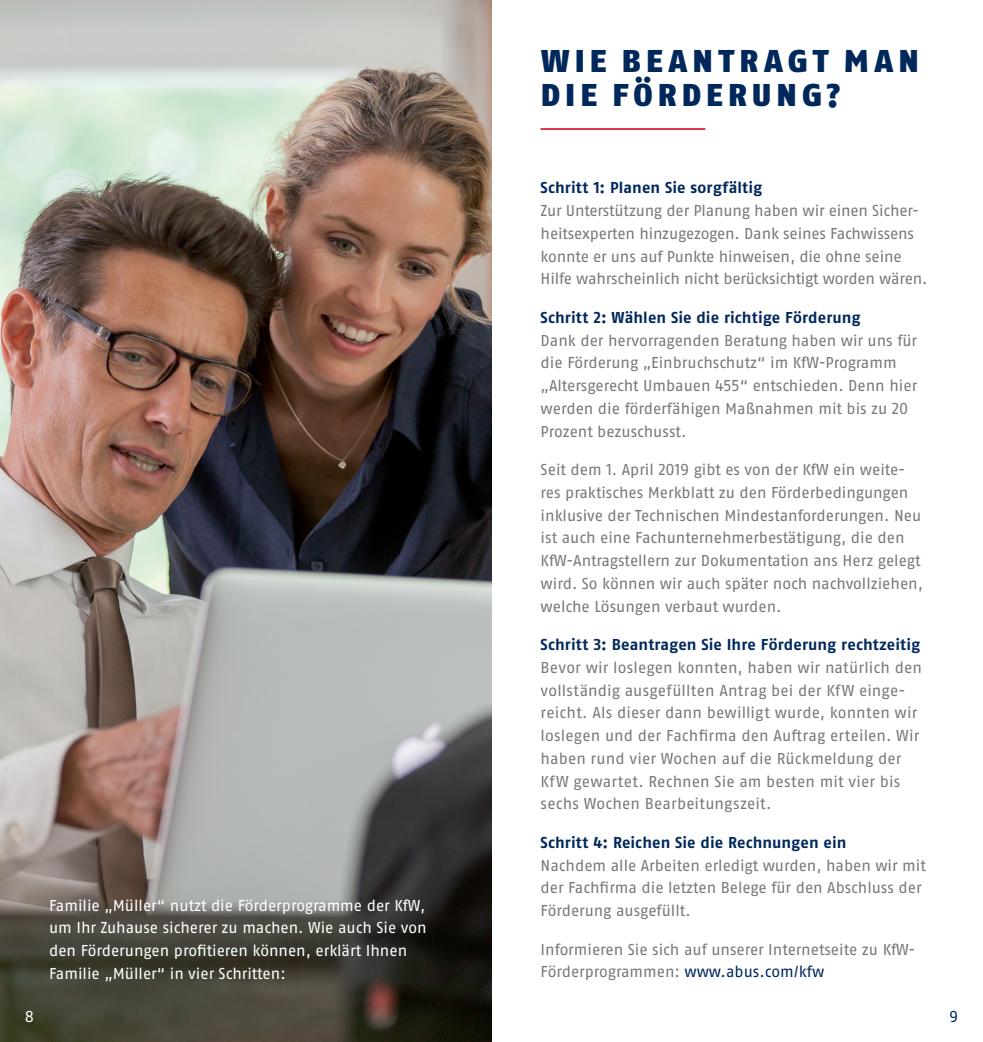
<style>
.page{position:relative;width:983px;height:1042px;background:#fff}
.page>*{position:absolute;margin:0;border:0;box-sizing:border-box;transform-origin:0 0}
.t1{font:900 31.5px/33.2px "ABUS Fago Pro";letter-spacing:.16em;color:#00285b}
.t2{font:15.75px/22.8px "ABUS Fago Pro";color:#76787b}
.t3{font:15.75px/22.8px "ABUS Fago Pro";letter-spacing:-.005em;color:#fff}
.t4{font:700 15.75px "ABUS Fago Pro";letter-spacing:.005em;color:#00285b}
.t5{font:15.75px "ABUS Fago Pro";color:#00285b}
.s1{color:#00285b}
</style>
<div class="page">
<img style="left:0;top:0;width:491px;height:1042px">
<hr style="left:540px;top:128px;width:165px;height:2px;background:#e2192b">
<p class="t3" style="left:49px;top:893px;width:379px">Familie „Müller“ nutzt die Förderprogramme der KfW, um Ihr Zuhause sicherer zu machen. Wie auch Sie von den Förderungen profitieren können, erklärt Ihnen Familie „Müller“ in vier Schritten:</p>
<h1 class="t1" style="left:540px;top:45px;width:379px">WIE BEANTRAGT MAN<br>DIE FÖRDERUNG?</h1>
<p class="t4" style="left:540px;top:178px;width:223px">Schritt 1: Planen Sie sorgfältig</p>
<p class="t2" style="left:540px;top:199px;width:388px">Zur Unterstützung der Planung haben wir einen Sicher&shy;heitsexperten hinzugezogen. Dank seines Fachwissens konnte er uns auf Punkte hinweisen, die ohne seine Hilfe wahrscheinlich nicht berücksichtigt worden wären.</p>
<p class="t4" style="left:540px;top:308px;width:321px">Schritt 2: Wählen Sie die richtige Förderung</p>
<p class="t2" style="left:540px;top:329px;width:378px">Dank der hervorragenden Beratung haben wir uns für die Förderung „Einbruchschutz“ im KfW-Programm „Altersgerecht Umbauen 455“ entschieden. Denn hier werden die förderfähigen Maßnahmen mit bis zu 20<br>Prozent bezuschusst.</p>
<p class="t2" style="left:540px;top:458px;width:383px">Seit dem 1. April 2019 gibt es von der KfW ein weite&shy;res praktisches Merkblatt zu den Förderbedingungen inklusive der Technischen Mindestanforderungen. Neu ist auch eine Fachunternehmerbestätigung, die den KfW-Antragstellern zur Dokumentation ans Herz gelegt wird. So können wir auch später noch nachvollziehen, welche Lösungen verbaut wurden.</p>
<p class="t4" style="left:540px;top:635px;width:381px">Schritt 3: Beantragen Sie Ihre Förderung rechtzeitig</p>
<p class="t2" style="left:540px;top:656px;width:383px">Bevor wir loslegen konnten, haben wir natürlich den vollständig ausgefüllten Antrag bei der KfW einge&shy;reicht. Als dieser dann bewilligt wurde, konnten wir loslegen und der Fachfirma den Auftrag erteilen. Wir haben rund vier Wochen auf die Rückmeldung der KfW gewartet. Rechnen Sie am besten mit vier bis sechs Wochen Bearbeitungszeit.</p>
<p class="t4" style="left:540px;top:833px;width:307px">Schritt 4: Reichen Sie die Rechnungen ein</p>
<p class="t2" style="left:540px;top:853px;width:386px">Nachdem alle Arbeiten erledigt wurden, haben wir mit der Fachfirma die letzten Belege für den Abschluss der<br>Förderung ausgefüllt.</p>
<p class="t2" style="left:540px;top:937px;width:376px">Informieren Sie sich auf unserer Internetseite zu KfW-<br>Förderprogrammen: <span class="s1">www.abus.com/kfw</span></p>
<p class="t3" style="left:25px;top:1005px;width:11px">8</p>
<p class="t5" style="left:948px;top:1007px;width:11px">9</p>
</div>
